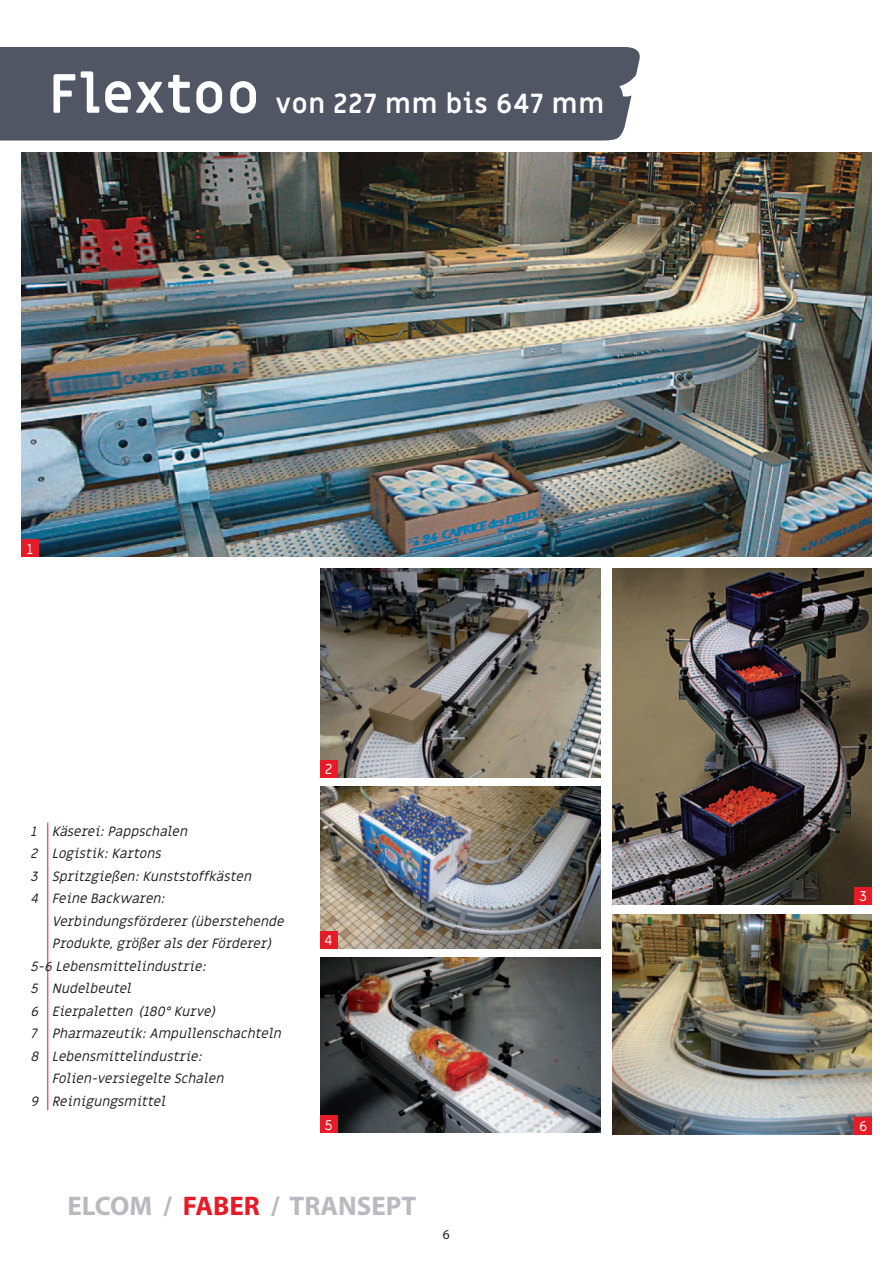
<style>
.page{position:relative;width:893px;height:1263px;background:#fff}
.page>*{position:absolute;margin:0;border:0;box-sizing:border-box;transform-origin:0 0}
.t1{font:700 27px "Miriam Libre";letter-spacing:.03em;color:#fff}
.t2{font:700 27px "Myriad Pro";color:#bab9bf}
.t3{font:14.4px "Miriam Libre";color:#fff}
.t4{font:italic 13.5px/22.5px "Miriam Libre";color:#231f20}
.t5{font:13.5px "Myriad Pro";color:#231f20}
.s1{font-size:54px}
.s2{color:#e71a27}
</style>
<div class="page">
<img style="left:21px;top:152px;width:851px;height:404px">
<img style="left:320px;top:568px;width:281px;height:209px">
<img style="left:320px;top:786px;width:281px;height:162px">
<img style="left:612px;top:568px;width:260px;height:336px">
<img style="left:612px;top:914px;width:260px;height:220px">
<img style="left:320px;top:957px;width:281px;height:176px">
<hr style="left:48px;top:822px;width:1px;height:288px;background:#e71a27">
<div style="left:21px;top:539px;width:17px;height:17px;background:#e71a27"></div>
<div style="left:320px;top:760px;width:17px;height:17px;background:#e71a27"></div>
<div style="left:320px;top:931px;width:17px;height:17px;background:#e71a27"></div>
<div style="left:320px;top:1116px;width:17px;height:17px;background:#e71a27"></div>
<div style="left:855px;top:887px;width:17px;height:17px;background:#e71a27"></div>
<div style="left:855px;top:1117px;width:17px;height:17px;background:#e71a27"></div>
<div style="left:0;top:47px;width:640px;height:94px;background:#515664"></div>
<svg style="left:619px;top:71px;width:19px;height:27px"></svg>
<h1 class="t1" style="left:49px;top:91px;width:556px"><span class="s1">Flextoo</span> von 227 mm bis 647 mm</h1>
<p class="t3" style="left:27px;top:542px;width:8px">1</p>
<p class="t3" style="left:325px;top:763px;width:9px">2</p>
<p class="t4" style="left:31px;top:820px;width:225px">1 Käserei: Pappschalen<br>2 Logistik: Kartons<br>3 Spritzgießen:Kunststoffkästen<br>4 Feine Backwaren:</p>
<p class="t4" style="left:52px;top:910px;width:236px">Verbindungsförderer (überstehende</p>
<p class="t4" style="left:52px;top:933px;width:224px">Produkte, größer als der Förderer)</p>
<p class="t4" style="left:31px;top:955px;width:180px">5-6 Lebensmittelindustrie:</p>
<p class="t4" style="left:31px;top:978px;width:105px">5 Nudelbeutel</p>
<p class="t4" style="left:31px;top:1000px;width:189px">6 Eierpaletten (180° Kurve)</p>
<p class="t4" style="left:31px;top:1023px;width:255px">7 Pharmazeutik: Ampullenschachteln</p>
<p class="t4" style="left:31px;top:1045px;width:176px">8 Lebensmittelindustrie:</p>
<p class="t4" style="left:52px;top:1068px;width:176px">Folien-versiegelte Schalen</p>
<p class="t4" style="left:31px;top:1090px;width:139px">9 Reinigungsmittel</p>
<p class="t3" style="left:325px;top:934px;width:10px">4</p>
<p class="t3" style="left:325px;top:1119px;width:9px">5</p>
<h1 class="t2" style="left:68px;top:1196px;width:350px">ELCOM / <span class="s2">FABER</span> / TRANSEPT</h1>
<p class="t5" style="left:443px;top:1226px;width:8px">6</p>
<p class="t3" style="left:859px;top:890px;width:9px">3</p>
<p class="t3" style="left:859px;top:1120px;width:10px">6</p>
</div>
